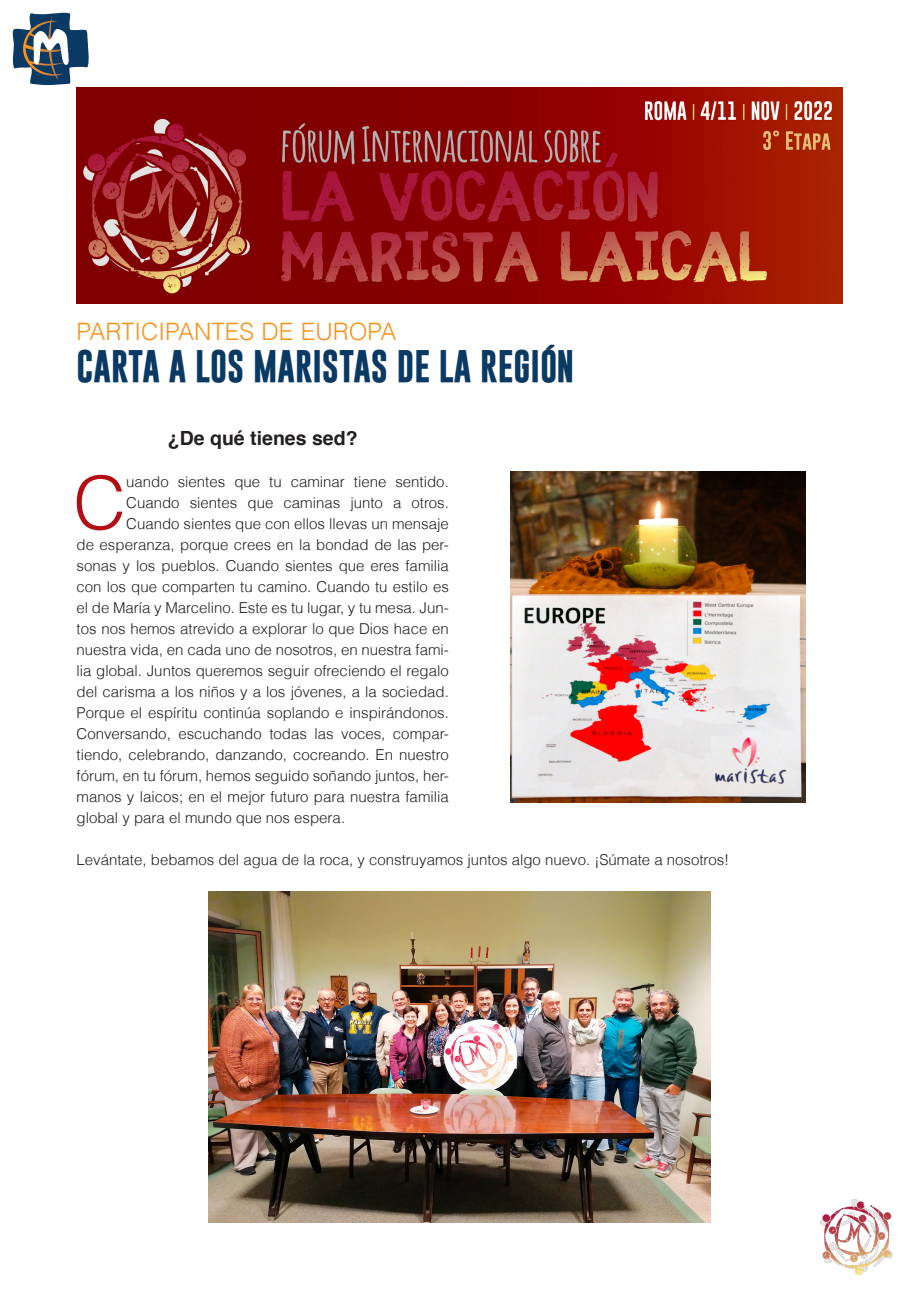
<style>
.page{position:relative;width:919px;height:1289px;background:#fff}
.page>*{position:absolute;margin:0;border:0;box-sizing:border-box;transform-origin:0 0}
.Testo_normal{font:300 73.35px "Helvetica";color:#b30e15}
.Titolo_piccolo{font:700 33px "Gobold";color:#0a3963}
.Titolo_piccolo-2{font:300 24px "Helvetica";color:#f7931d}
.Testo_normal-2{font:700 19.5px "Helvetica";color:#231f20}
.Testo_normal-3{font:300 15px "Helvetica";color:#231f20}
</style>
<div class="page">
<svg style="left:12px;top:12px;width:77px;height:73px"></svg>
<img style="left:820px;top:1199px;width:72px;height:76px">
<img style="left:77px;top:88px;width:765px;height:215px">
<img style="left:510px;top:471px;width:295px;height:331px">
<img style="left:208px;top:891px;width:502px;height:331px">
<p class="Titolo_piccolo-2" style="left:77px;top:316px;width:321px">PARTICIPANTES DE EUROPA</p>
<p class="Titolo_piccolo" style="left:77px;top:344px;width:499px">CARTA A LOS MARISTAS DE LA REGIÓN</p>
<p class="Testo_normal-2" style="left:168px;top:422px;width:191px">¿De qué tienes sed?</p>
<p class="Testo_normal" style="left:73px;top:457px;width:54px">C</p>
<p class="Testo_normal-3" style="left:126px;top:472px;width:324px">uando sientes que tu caminar tiene sentido.</p>
<p class="Testo_normal-3" style="left:126px;top:493px;width:324px">Cuando sientes que caminas junto a otros.</p>
<p class="Testo_normal-3" style="left:126px;top:514px;width:324px">Cuando sientes que con ellos llevas un mensaje</p>
<p class="Testo_normal-3" style="left:77px;top:535px;width:374px">de esperanza, porque crees en la bondad de las per-</p>
<p class="Testo_normal-3" style="left:77px;top:556px;width:374px">sonas y los pueblos. Cuando sientes que eres familia</p>
<p class="Testo_normal-3" style="left:77px;top:577px;width:374px">con los que comparten tu camino. Cuando tu estilo es</p>
<p class="Testo_normal-3" style="left:77px;top:598px;width:374px">el de María y Marcelino. Este es tu lugar, y tu mesa. Jun-</p>
<p class="Testo_normal-3" style="left:77px;top:619px;width:374px">tos nos hemos atrevido a explorar lo que Dios hace en</p>
<p class="Testo_normal-3" style="left:77px;top:640px;width:374px">nuestra vida, en cada uno de nosotros, en nuestra fami-</p>
<p class="Testo_normal-3" style="left:77px;top:661px;width:374px">lia global. Juntos queremos seguir ofreciendo el regalo</p>
<p class="Testo_normal-3" style="left:77px;top:682px;width:374px">del carisma a los niños y a los jóvenes, a la sociedad.</p>
<p class="Testo_normal-3" style="left:77px;top:703px;width:374px">Porque el espíritu continúa soplando e inspirándonos.</p>
<p class="Testo_normal-3" style="left:77px;top:724px;width:374px">Conversando, escuchando todas las voces, compar-</p>
<p class="Testo_normal-3" style="left:77px;top:745px;width:374px">tiendo, celebrando, danzando, cocreando. En nuestro</p>
<p class="Testo_normal-3" style="left:77px;top:766px;width:374px">fórum, en tu fórum, hemos seguido soñando juntos, her-</p>
<p class="Testo_normal-3" style="left:77px;top:787px;width:374px">manos y laicos; en el mejor futuro para nuestra familia</p>
<p class="Testo_normal-3" style="left:77px;top:808px;width:270px">global y para el mundo que nos espera.</p>
<p class="Testo_normal-3" style="left:77px;top:850px;width:654px">Levántate, bebamos del agua de la roca, y construyamos juntos algo nuevo. ¡Súmate a nosotros!</p>
</div>
